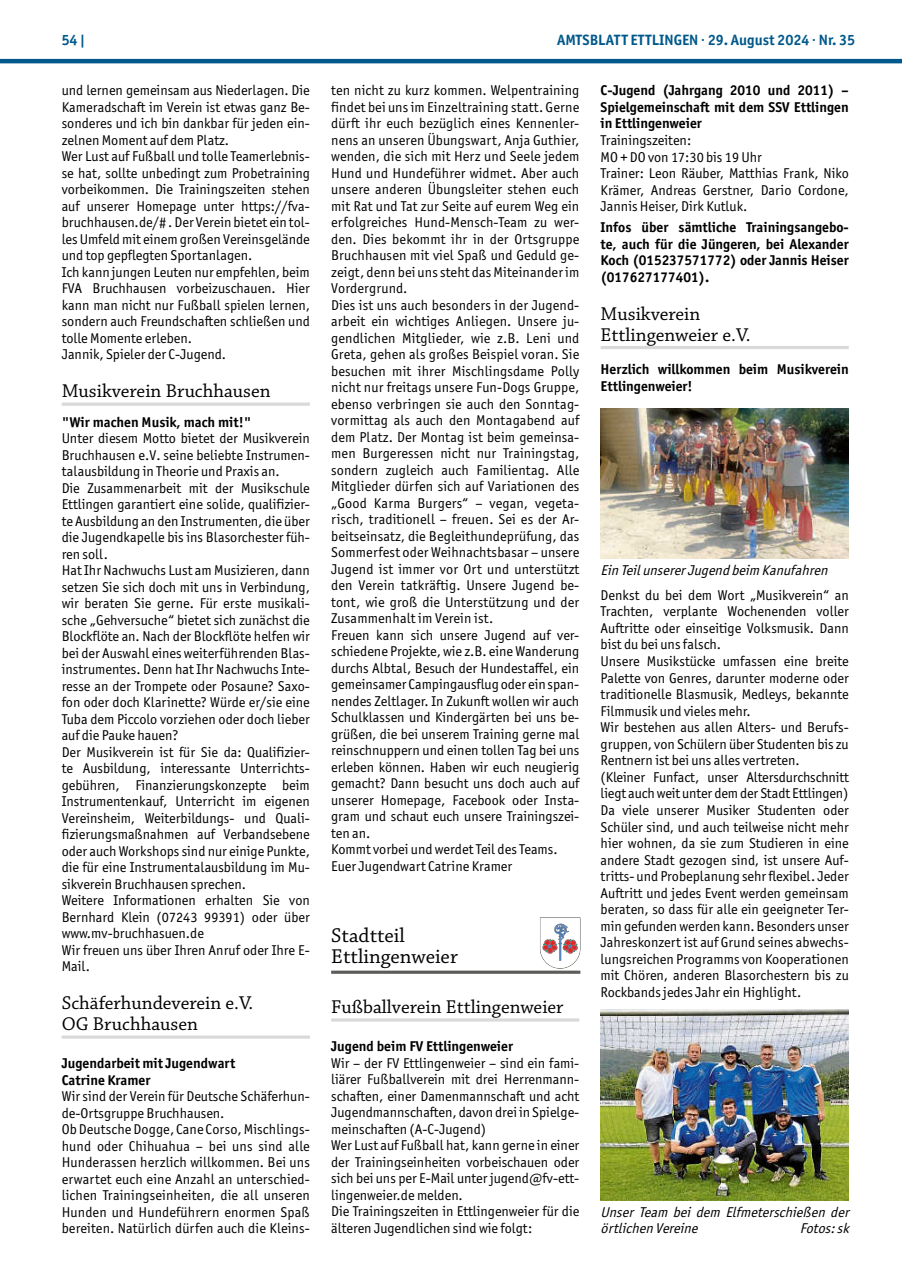
<style>
.page{position:relative;width:902px;height:1280px;background:#fff}
.page>*{position:absolute;margin:0;border:0;box-sizing:border-box;transform-origin:0 0}
.t1{font:21px/21px "Chaparral Pro";color:#000}
.t2{font:19.5px/21px "Chaparral Pro";color:#000}
.t3{font:700 15px "Officina Sans ITC Pro";color:#01598b}
.t4{font:14.25px/16.5px "Officina Sans ITC Pro";color:#000}
.t5{font:700 14.25px/16.5px "Officina Sans ITC Pro";color:#000}
.t6{font:italic 14.25px/16.5px "Officina Sans ITC Pro";color:#000}
</style>
<div class="page">
<hr style="left:0;top:59px;width:901px;height:4px;background:#01598b">
<hr style="left:62px;top:403px;width:248px;height:3px;background:#d9d9d9">
<hr style="left:62px;top:1035px;width:248px;height:4px;background:#e0e0e0">
<hr style="left:331px;top:1018px;width:248px;height:3px;background:#d9d9d9">
<svg style="left:331px;top:970px;width:249px;height:4px"></svg>
<svg style="left:540px;top:917px;width:41px;height:52px"></svg>
<hr style="left:600px;top:346px;width:248px;height:3px;background:#d9d9d9">
<img style="left:600px;top:408px;width:248px;height:151px">
<img style="left:600px;top:1009px;width:248px;height:192px">
<p class="t3" style="left:62px;top:31px;width:25px">54 |</p>
<p class="t3" style="left:557px;top:31px;width:299px">AMTSBLATT ETTLINGEN · 29. August 2024 · Nr. 35</p>
<p class="t4" style="left:62px;top:82px;width:250px">und lernen gemeinsam aus Niederlagen. Die Kameradschaft im Verein ist etwas ganz Be&shy;sonderes und ich bin dankbar für jeden ein&shy;zelnen Moment auf dem Platz.<br>Wer Lust auf Fußball und tolle Teamerlebnis&shy;se hat, sollte unbedingt zum Probetraining vorbeikommen. Die Trainingszeiten stehen auf unserer Homepage unter https://fva&shy;bruchhausen.de/# . Der Verein bietet ein tol&shy;les Umfeld mit einem großen Vereinsgelände und top gepflegten Sportanlagen.<br>Ich kann jungen Leuten nur empfehlen, beim FVA Bruchhausen vorbeizuschauen. Hier kann man nicht nur Fußball spielen lernen, sondern auch Freundschaften schließen und tolle Momente erleben.<br>Jannik, Spieler der C-Jugend.</p>
<h2 class="t2" style="left:62px;top:382px;width:210px">Musikverein Bruchhausen</h2>
<p class="t5" style="left:62px;top:413px;width:191px">"Wir machen Musik, mach mit!"</p>
<p class="t4" style="left:62px;top:430px;width:250px">Unter diesem Motto bietet der Musikverein Bruchhausen e.V. seine beliebte Instrumen&shy;talausbildung in Theorie und Praxis an.<br>Die Zusammenarbeit mit der Musikschule Ettlingen garantiert eine solide, qualifizier&shy;te Ausbildung an den Instrumenten, die über die Jugendkapelle bis ins Blasorchester füh&shy;ren soll.<br>Hat Ihr Nachwuchs Lust am Musizieren, dann setzen Sie sich doch mit uns in Verbindung, wir beraten Sie gerne. Für erste musikali&shy;sche „Gehversuche“ bietet sich zunächst die Blockflöte an. Nach der Blockflöte helfen wir bei der Auswahl eines weiterführenden Blas&shy;instrumentes. Denn hat Ihr Nachwuchs Inte&shy;resse an der Trompete oder Posaune? Saxo&shy;fon oder doch Klarinette? Würde er/sie eine Tuba dem Piccolo vorziehen oder doch lieber auf die Pauke hauen?<br>Der Musikverein ist für Sie da: Qualifizier&shy;te Ausbildung, interessante Unterrichts&shy;gebühren, Finanzierungskonzepte beim Instrumentenkauf, Unterricht im eigenen Vereinsheim, Weiterbildungs- und Quali&shy;fizierungsmaßnahmen auf Verbandsebene oder auch Workshops sind nur einige Punkte, die für eine Instrumentalausbildung im Mu&shy;sikverein Bruchhausen sprechen.<br>Weitere Informationen erhalten Sie von Bernhard Klein (07243 99391) oder über www.mv-bruchhasuen.de<br>Wir freuen uns über Ihren Anruf oder Ihre E-Mail.</p>
<h2 class="t2" style="left:62px;top:993px;width:193px">Schäferhundeverein e.V.<br>OG Bruchhausen</h2>
<p class="t5" style="left:62px;top:1055px;width:175px">Jugendarbeit mit Jugendwart<br>Catrine Kramer</p>
<p class="t4" style="left:62px;top:1088px;width:250px">Wir sind der Verein für Deutsche Schäferhun&shy;de-Ortsgruppe Bruchhausen.<br>Ob Deutsche Dogge, Cane Corso, Mischlings&shy;hund oder Chihuahua – bei uns sind alle Hunderassen herzlich willkommen. Bei uns erwartet euch eine Anzahl an unterschied&shy;lichen Trainingseinheiten, die all unseren Hunden und Hundeführern enormen Spaß bereiten. Natürlich dürfen auch die Kleins-</p>
<p class="t5" style="left:600px;top:82px;width:250px;text-align:justify">C-Jugend (Jahrgang 2010 und 2011) – Spielgemeinschaft mit dem SSV Ettlingen in Ettlingenweier</p>
<p class="t4" style="left:600px;top:132px;width:250px">Trainingszeiten:<br>MO + DO von 17:30 bis 19 Uhr<br>Trainer: Leon Räuber, Matthias Frank, Niko<br>Krämer, Andreas Gerstner, Dario Cordone,<br>Jannis Heiser, Dirk Kutluk.</p>
<p class="t5" style="left:600px;top:219px;width:250px;text-align:justify">Infos über sämtliche Trainingsangebo&shy;te, auch für die Jüngeren, bei Alexander Koch (015237571772) oder Jannis Heiser (017627177401).</p>
<h2 class="t2" style="left:600px;top:304px;width:151px">Musikverein<br>Ettlingenweier e.V.</h2>
<p class="t5" style="left:600px;top:361px;width:250px">Herzlich willkommen beim Musikverein<br>Ettlingenweier!</p>
<p class="t4" style="left:331px;top:82px;width:250px">ten nicht zu kurz kommen. Welpentraining findet bei uns im Einzeltraining statt. Gerne dürft ihr euch bezüglich eines Kennenler&shy;nens an unseren Übungswart, Anja Guthier, wenden, die sich mit Herz und Seele jedem Hund und Hundeführer widmet. Aber auch unsere anderen Übungsleiter stehen euch mit Rat und Tat zur Seite auf eurem Weg ein erfolgreiches Hund-Mensch-Team zu wer&shy;den. Dies bekommt ihr in der Ortsgruppe Bruchhausen mit viel Spaß und Geduld ge&shy;zeigt, denn bei uns steht das Miteinander im Vordergrund.<br>Dies ist uns auch besonders in der Jugend&shy;arbeit ein wichtiges Anliegen. Unsere ju&shy;gendlichen Mitglieder, wie z.B. Leni und Greta, gehen als großes Beispiel voran. Sie besuchen mit ihrer Mischlingsdame Polly nicht nur freitags unsere Fun-Dogs Gruppe, ebenso verbringen sie auch den Sonntag&shy;vormittag als auch den Montagabend auf dem Platz. Der Montag ist beim gemeinsa&shy;men Burgeressen nicht nur Trainingstag, sondern zugleich auch Familientag. Alle Mitglieder dürfen sich auf Variationen des „Good Karma Burgers“ – vegan, vegeta&shy;risch, traditionell – freuen. Sei es der Ar&shy;beitseinsatz, die Begleithundeprüfung, das Sommerfest oder Weihnachtsbasar – unsere Jugend ist immer vor Ort und unterstützt den Verein tatkräftig. Unsere Jugend be&shy;tont, wie groß die Unterstützung und der Zusammenhalt im Verein ist.<br>Freuen kann sich unsere Jugend auf ver&shy;schiedene Projekte, wie z.B. eine Wanderung durchs Albtal, Besuch der Hundestaffel, ein gemeinsamer Campingausflug oder ein span&shy;nendes Zeltlager. In Zukunft wollen wir auch Schulklassen und Kindergärten bei uns be&shy;grüßen, die bei unserem Training gerne mal reinschnuppern und einen tollen Tag bei uns erleben können. Haben wir euch neugierig gemacht? Dann besucht uns doch auch auf unserer Homepage, Facebook oder Insta&shy;gram und schaut euch unsere Trainingszei&shy;ten an.<br>Kommt vorbei und werdet Teil des Teams.<br>Euer Jugendwart Catrine Kramer</p>
<p class="t6" style="left:600px;top:562px;width:232px">Ein TeilunsererJugendbeim Kanufahren</p>
<p class="t4" style="left:600px;top:587px;width:250px">Denkst du bei dem Wort „Musikverein“ an Trachten, verplante Wochenenden voller Auftritte oder einseitige Volksmusik. Dann bist du bei uns falsch.<br>Unsere Musikstücke umfassen eine breite Palette von Genres, darunter moderne oder traditionelle Blasmusik, Medleys, bekannte Filmmusik und vieles mehr.<br>Wir bestehen aus allen Alters- und Berufs&shy;gruppen, von Schülern über Studenten bis zu Rentnern ist bei uns alles vertreten.<br>(Kleiner Funfact, unser Altersdurchschnitt liegt auch weit unter dem der Stadt Ettlingen)<br>Da viele unserer Musiker Studenten oder Schüler sind, und auch teilweise nicht mehr hier wohnen, da sie zum Studieren in eine andere Stadt gezogen sind, ist unsere Auf&shy;tritts- und Probeplanung sehr flexibel. Jeder Auftritt und jedes Event werden gemeinsam beraten, so dass für alle ein geeigneter Ter&shy;min gefunden werden kann. Besonders unser Jahreskonzert ist auf Grund seines abwechs&shy;lungsreichen Programms von Kooperationen mit Chören, anderen Blasorchestern bis zu Rockbands jedes Jahr ein Highlight.</p>
<h1 class="t1" style="left:331px;top:926px;width:128px">Stadtteil<br>Ettlingenweier</h1>
<h2 class="t2" style="left:331px;top:997px;width:234px">Fußballverein Ettlingenweier</h2>
<p class="t5" style="left:331px;top:1038px;width:183px">Jugend beim FV Ettlingenweier</p>
<p class="t4" style="left:331px;top:1054px;width:250px">Wir – der FV Ettlingenweier – sind ein fami&shy;liärer Fußballverein mit drei Herrenmann&shy;schaften, einer Damenmannschaft und acht Jugendmannschaften, davon drei in Spielge&shy;meinschaften (A-C-Jugend)<br>Wer Lust auf Fußball hat, kann gerne in einer der Trainingseinheiten vorbeischauen oder sich bei uns per E-Mail unter jugend@fv-ett&shy;lingenweier.de melden.<br>Die Trainingszeiten in Ettlingenweier für die älteren Jugendlichen sind wie folgt:</p>
<p class="t6" style="left:600px;top:1203px;width:253px">Unser Team bei dem Elfmeterschießen der örtlichen Vereine</p>
<p class="t6" style="left:799px;top:1220px;width:54px">Fotos:sk</p>
</div>
